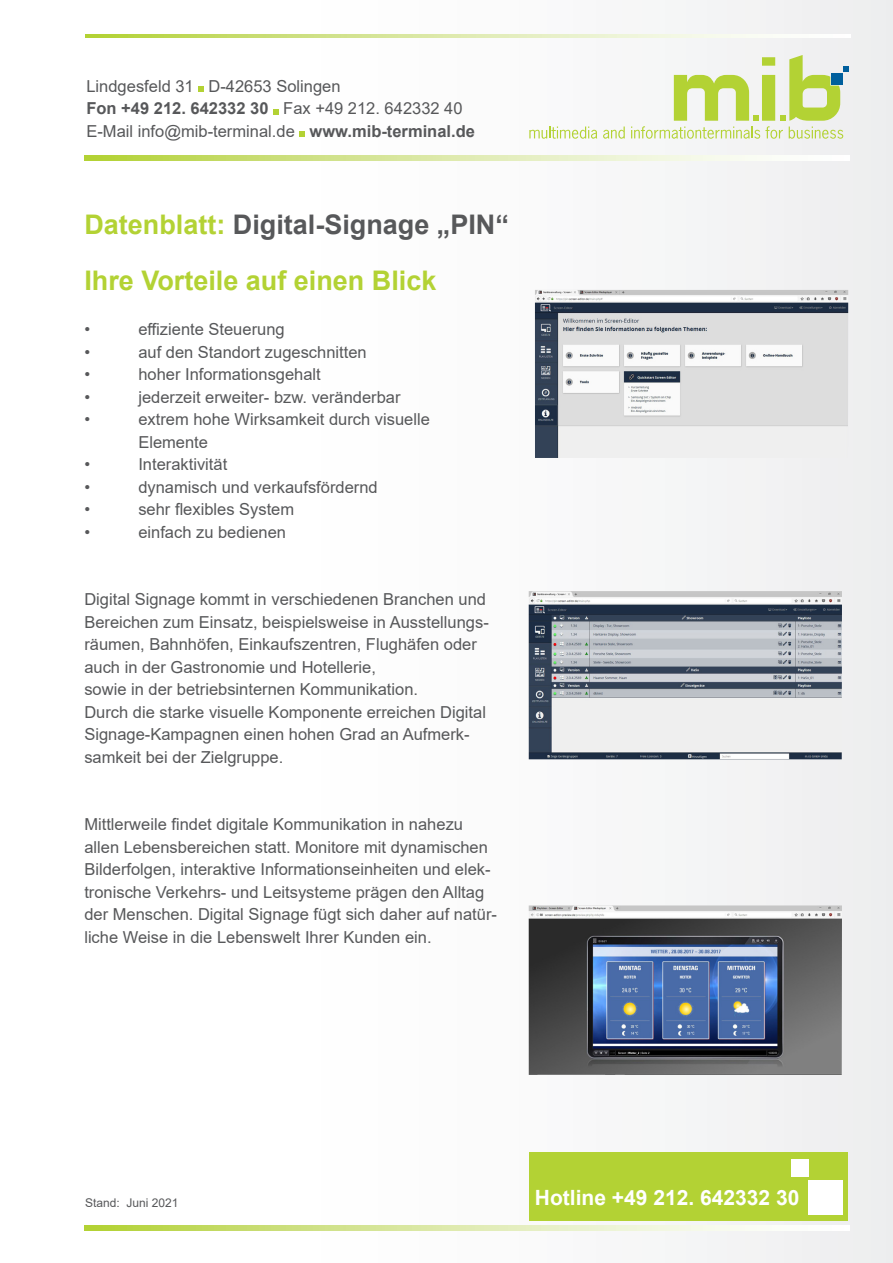
<style>
.page{position:relative;width:893px;height:1263px;background:#fff}
.page>*{position:absolute;margin:0;border:0;box-sizing:border-box;transform-origin:0 0}
.t1{font:700 27px/56.2px "Arial";color:#b3d234}
.t2{font:700 21px "Arial";color:#fff}
.t3{font:16.5px/22.5px "Arial";color:#57585a}
.t4{font:12px "Arial";color:#57585a}
.s1{font-weight:700}
.s2{color:#57585a}
</style>
<div class="page">
<div style="left:259px;top:0;width:634px;height:1263px;background:linear-gradient(to right,#fff,#eeefef)"></div>
<svg style="left:529px;top:127px;width:68px;height:12px"></svg>
<svg style="left:603px;top:127px;width:22px;height:12px"></svg>
<svg style="left:631px;top:55px;width:217px;height:84px"></svg>
<svg style="left:85px;top:156px;width:764px;height:4px"></svg>
<svg style="left:198px;top:86px;width:6px;height:6px"></svg>
<svg style="left:273px;top:109px;width:6px;height:5px"></svg>
<svg style="left:299px;top:131px;width:6px;height:6px"></svg>
<svg style="left:86px;top:34px;width:764px;height:3px"></svg>
<div style="left:529px;top:1152px;width:319px;height:68px;background:#b3d234"></div>
<div style="left:808px;top:1180px;width:35px;height:35px;background:#fff"></div>
<div style="left:791px;top:1159px;width:18px;height:18px;background:#fff"></div>
<svg style="left:85px;top:1226px;width:764px;height:4px"></svg>
<img style="left:535px;top:290px;width:313px;height:168px">
<img style="left:529px;top:591px;width:313px;height:168px">
<img style="left:529px;top:905px;width:313px;height:170px">
<p class="t3" style="left:86px;top:75px;width:390px">Lindgesfeld 31 D-42653 Solingen<br><span class="s1">Fon +49 212. 642332 30</span> Fax +49 212. 642332 40<br>E-Mail info@mib-terminal.de <span class="s1">www.mib-terminal.de</span></p>
<h1 class="t1" style="left:84px;top:197px;width:426px">Datenblatt: <span class="s2">Digital-Signage „PIN“<br></span>Ihre Vorteile auf einen Blick</h1>
<p class="t3" style="left:84px;top:318px;width:7px">•</p>
<p class="t3" style="left:138px;top:318px;width:148px">effiziente Steuerung</p>
<p class="t3" style="left:84px;top:341px;width:7px">•</p>
<p class="t3" style="left:138px;top:341px;width:230px">auf den Standort zugeschnitten</p>
<p class="t3" style="left:84px;top:363px;width:7px">•</p>
<p class="t3" style="left:138px;top:363px;width:184px">hoher Informationsgehalt</p>
<p class="t3" style="left:84px;top:386px;width:7px">•</p>
<p class="t3" style="left:138px;top:386px;width:264px">jederzeit erweiter- bzw. veränderbar</p>
<p class="t3" style="left:84px;top:408px;width:7px">•</p>
<p class="t3" style="left:138px;top:408px;width:293px">extrem hohe Wirksamkeit durch visuelle</p>
<p class="t3" style="left:138px;top:431px;width:71px">Elemente</p>
<p class="t3" style="left:84px;top:453px;width:7px">•</p>
<p class="t3" style="left:138px;top:453px;width:90px">Interaktivität</p>
<p class="t3" style="left:84px;top:476px;width:7px">•</p>
<p class="t3" style="left:138px;top:476px;width:241px">dynamisch und verkaufsfördernd</p>
<p class="t3" style="left:84px;top:498px;width:7px">•</p>
<p class="t3" style="left:138px;top:498px;width:157px">sehr flexibles System</p>
<p class="t3" style="left:84px;top:521px;width:7px">•</p>
<p class="t3" style="left:138px;top:521px;width:149px">einfach zu bedienen</p>
<p class="t3" style="left:84px;top:588px;width:406px">Digital Signage kommt in verschiedenen Branchen und Bereichen zum Einsatz, beispielsweise in Ausstellungs&shy;räumen, Bahnhöfen, Einkaufszentren, Flughäfen oder auch in der Gastronomie und Hotellerie,</p>
<p class="t3" style="left:84px;top:678px;width:335px">sowie in der betriebsinternen Kommunikation.</p>
<p class="t3" style="left:84px;top:701px;width:403px">Durch die starke visuelle Komponente erreichen Digital<br>Signage-Kampagnen einen hohen Grad an Aufmerk&shy;samkeit bei der Zielgruppe.</p>
<p class="t3" style="left:84px;top:813px;width:414px">Mittlerweile findet digitale Kommunikation in nahezu allen Lebensbereichen statt. Monitore mit dynamischen Bilderfolgen, interaktive Informationseinheiten und elek&shy;tronische Verkehrs- und Leitsysteme prägen den Alltag der Menschen. Digital Signage fügt sich daher auf natür&shy;liche Weise in die Lebenswelt Ihrer Kunden ein.</p>
<p class="t4" style="left:85px;top:1194px;width:95px">Stand: Juni 2021</p>
<p class="t2" style="left:535px;top:1183px;width:266px">Hotline +49 212. 642332 30</p>
</div>
